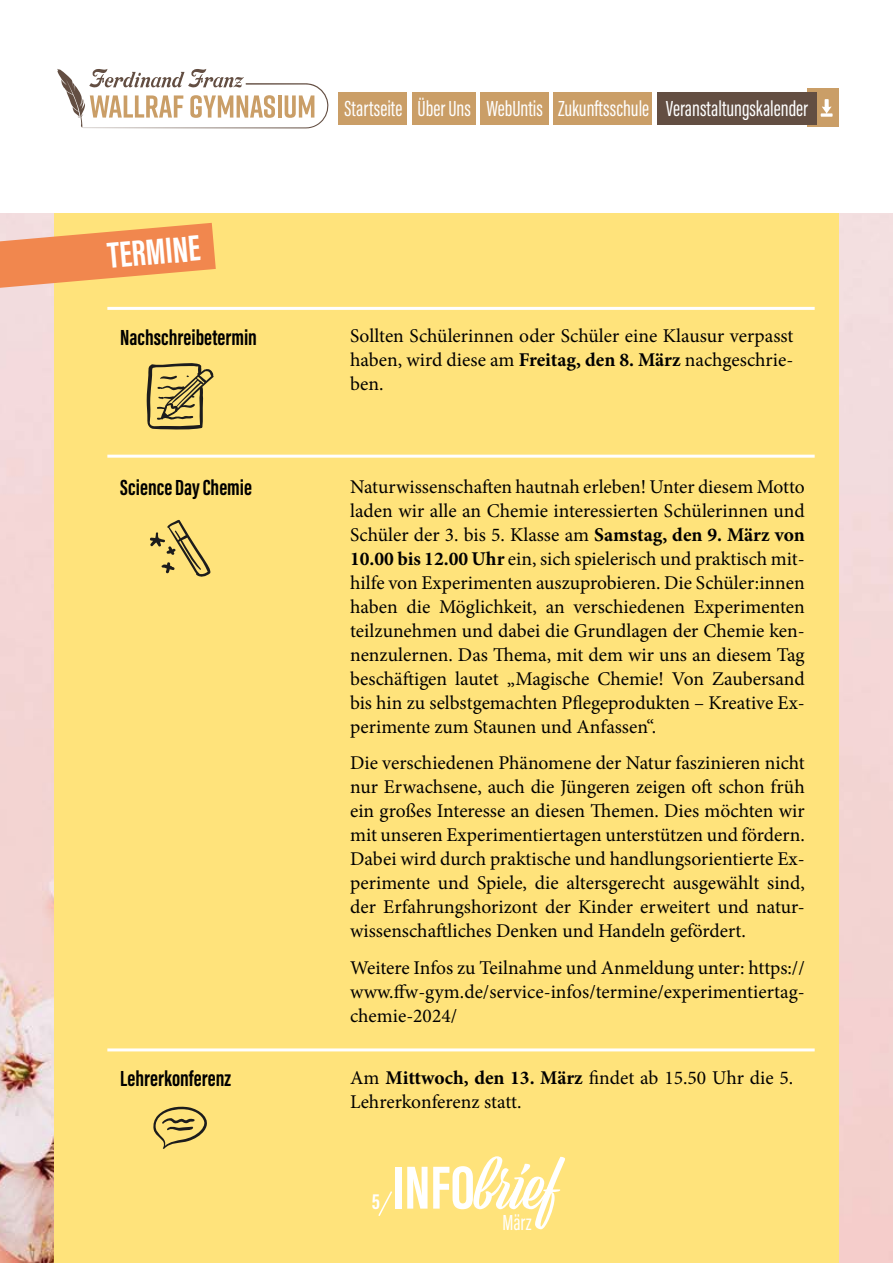
<style>
.page{position:relative;width:893px;height:1263px;background:#fff}
.page>*{position:absolute;margin:0;border:0;box-sizing:border-box;transform-origin:0 0}
.t1{font:62.7px "Viktor Script";color:#fff}
.t2{font:700 37.5px "Acumin Pro Extra Cond";color:#fff}
.t3{font:22.5px "Acumin Pro Extra Cond";color:#fff}
.t4{font:700 22.5px "Acumin Pro Extra Cond";color:#000}
.t5{font:700 22.5px "Acumin Pro Extra Cond";color:#fff}
.t6{font:19.5px/24px "Minion Pro";color:#000;text-align:justify}
.s1{font-weight:700}
.s2{font-family:"Acumin Pro Extra Cond";font-weight:700}
</style>
<div class="page">
<img style="left:0;top:213px;width:893px;height:1050px">
<div style="left:54px;top:207px;width:785px;height:1056px;background:#ffe37b"></div>
<svg style="left:0;top:223px;width:216px;height:65px"></svg>
<div style="left:0;top:0;width:893px;height:213px;background:#fff"></div>
<hr style="left:107px;top:1048px;width:708px;height:3px;background:#fff">
<hr style="left:107px;top:307px;width:708px;height:3px;background:#fff">
<hr style="left:107px;top:455px;width:708px;height:3px;background:#fff">
<svg style="left:150px;top:520px;width:61px;height:57px"></svg>
<svg style="left:153px;top:1106px;width:54px;height:43px"></svg>
<svg style="left:378px;top:1191px;width:14px;height:25px"></svg>
<div style="left:808px;top:89px;width:31px;height:38px;background:#ca9e67"></div>
<div style="left:339px;top:92px;width:68px;height:32px;background:#ca9e67"></div>
<div style="left:481px;top:92px;width:68px;height:32px;background:#ca9e67"></div>
<div style="left:657px;top:92px;width:159px;height:32px;background:#634e42"></div>
<div style="left:412px;top:92px;width:64px;height:32px;background:#ca9e67"></div>
<div style="left:553px;top:92px;width:99px;height:32px;background:#ca9e67"></div>
<svg style="left:57px;top:69px;width:271px;height:59px"></svg>
<svg style="left:821px;top:99px;width:12px;height:18px"></svg>
<svg style="left:147px;top:363px;width:67px;height:67px"></svg>
<p class="t3" style="left:344px;top:95px;width:465px">Startseite Über Uns WebUntis Zukunftsschule Veranstaltungskalender</p>
<h2 class="t2" style="left:106px;top:233px;width:94px;rotate:-5deg">TERMINE</h2>
<p class="t4" style="left:120px;top:323px;width:138px">Nachschreibetermin</p>
<p class="t6" style="left:350px;top:324px;width:445px">Sollten Schülerinnen oder Schüler eine Klausur verpasst haben, wird diese am <span class="s1">Freitag, den 8. März</span> nachgeschrie&shy;ben.</p>
<p class="t4" style="left:120px;top:473px;width:133px">Science Day Chemie</p>
<p class="t6" style="left:350px;top:474px;width:456px">Naturwissenschaften hautnah erleben! Unter diesem Motto laden wir alle an Chemie interessierten Schülerinnen und Schüler der 3. bis 5. Klasse am <span class="s1">Samstag, den 9. März von 10.00 bis 12.00 Uhr</span> ein, sich spielerisch und praktisch mit&shy;hilfe von Experimenten auszuprobieren. Die Schüler:innen haben die Möglichkeit, an verschiedenen Experimenten teilzunehmen und dabei die Grundlagen der Chemie ken&shy;nenzulernen. Das Thema, mit dem wir uns an diesem Tag beschäftigen lautet „Magische Chemie! Von Zaubersand bis hin zu selbstgemachten Pflegeprodukten – Kreative Ex&shy;perimente zum Staunen und Anfassen“.</p>
<p class="t6" style="left:350px;top:751px;width:456px">Die verschiedenen Phänomene der Natur faszinieren nicht nur Erwachsene, auch die Jüngeren zeigen oft schon früh ein großes Interesse an diesen Themen. Dies möchten wir mit unseren Experimentiertagen unterstützen und fördern.<br>Dabei wird durch praktische und handlungsorientierte Ex&shy;perimente und Spiele, die altersgerecht ausgewählt sind, der Erfahrungshorizont der Kinder erweitert und natur&shy;wissenschaftliches Denken und Handeln gefördert.</p>
<p class="t6" style="left:350px;top:956px;width:456px">Weitere Infos zu Teilnahme und Anmeldung unter: https:// www.ffw-gym.de/service-infos/termine/experimentiertag&shy;chemie-2024/</p>
<p class="t4" style="left:120px;top:1065px;width:112px">Lehrerkonferenz</p>
<p class="t6" style="left:350px;top:1066px;width:445px">Am <span class="s1">Mittwoch, den 13. März</span> findet ab 15.50 Uhr die 5.<br>Lehrerkonferenz statt.</p>
<p class="t5" style="left:372px;top:1188px;width:10px">5</p>
<h1 class="t1" style="left:392px;top:1150px;width:167px"><span class="s2">INFO</span>brief</h1>
<p class="t3" style="left:502px;top:1209px;width:31px">März</p>
</div>
